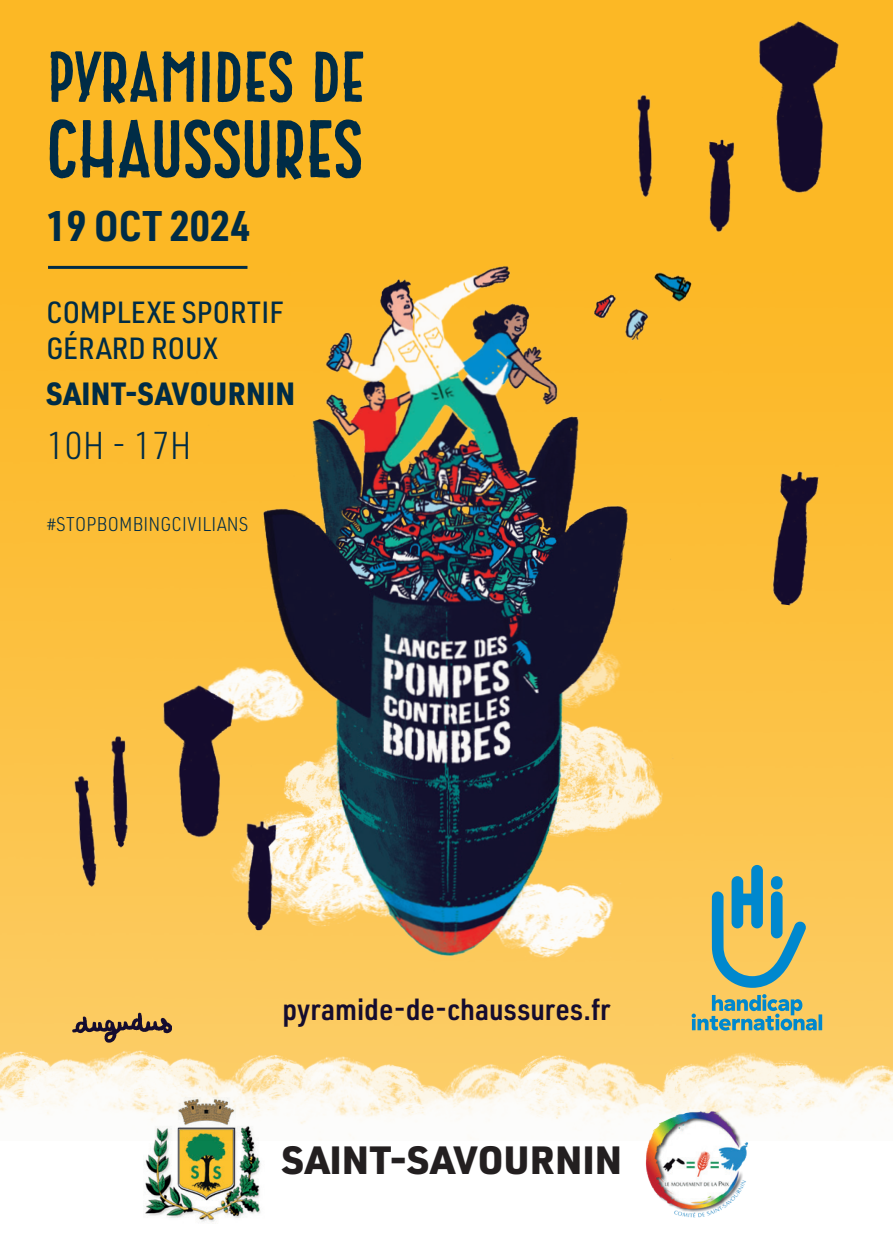
<style>
.page{position:relative;width:893px;height:1259px;background:#fcb825}
.page>*{position:absolute;margin:0;border:0;box-sizing:border-box;transform-origin:0 0}
.t1{font:81.9px "Karl Sans Regular Alpha";letter-spacing:.015em;color:#002c46}
.t2{font:72px "Karl Sans Regular Alpha";letter-spacing:.02em;color:#002c46}
.t3{font:700 42px "URWDIN Semi Cond";color:#002c46}
.t4{font:900 38.7px "URWDIN";color:#231f20}
.t5{font:300 38.1px "URWDIN Semi Cond";color:#002c46}
.t6{font:900 31.5px "URWDIN Semi Cond";letter-spacing:.01em;color:#002c46}
.t7{font:500 30px/36px "URWDIN Semi Cond";color:#002c46}
.t8{font:600 30px "URWDIN Semi Cond";color:#150c2f}
.t9{font:300 19.5px "URWDIN Semi Cond";letter-spacing:.01em;color:#002c46}
</style>
<div class="page">
<img style="left:0;top:265px;width:893px;height:697px">
<img style="left:0;top:962px;width:893px;height:179px">
<div style="left:0;top:1141px;width:893px;height:118px;background:#fff"></div>
<img style="left:183px;top:265px;width:528px;height:745px">
<hr style="left:48px;top:266px;width:199px;height:3px;background:#002c46">
<svg style="left:712px;top:865px;width:95px;height:123px;background:#a0b082"></svg>
<svg style="left:818px;top:1014px;width:4px;height:16px"></svg>
<svg style="left:692px;top:994px;width:125px;height:36px;background:#9bb189"></svg>
<img style="left:71px;top:1012px;width:100px;height:30px">
<img style="left:709px;top:139px;width:25px;height:93px">
<img style="left:637px;top:94px;width:16px;height:104px">
<img style="left:758px;top:21px;width:81px;height:172px">
<img style="left:755px;top:468px;width:67px;height:139px">
<img style="left:237px;top:809px;width:51px;height:129px">
<img style="left:92px;top:724px;width:47px;height:134px">
<img style="left:60px;top:762px;width:58px;height:137px">
<img style="left:143px;top:666px;width:113px;height:196px">
<img style="left:144px;top:1097px;width:120px;height:125px">
<img style="left:641px;top:1106px;width:108px;height:112px">
<h2 class="t2" style="left:47px;top:36px;width:319px">PYRAMIDES DE</h2>
<h1 class="t1" style="left:47px;top:102px;width:317px">CHAUSSURES</h1>
<h3 class="t3" style="left:46px;top:198px;width:205px">19 OCT 2024</h3>
<p class="t7" style="left:46px;top:293px;width:239px">COMPLEXE SPORTIF<br>GÉRARD ROUX</p>
<p class="t6" style="left:46px;top:372px;width:250px">SAINT-SAVOURNIN</p>
<p class="t5" style="left:46px;top:421px;width:147px">10H - 17H</p>
<p class="t9" style="left:47px;top:511px;width:203px">#STOPBOMBINGCIVILIANS</p>
<p class="t8" style="left:282px;top:989px;width:329px">pyramide-de-chaussures.fr</p>
<p class="t4" style="left:282px;top:1133px;width:342px">SAINT-SAVOURNIN</p>
</div>
